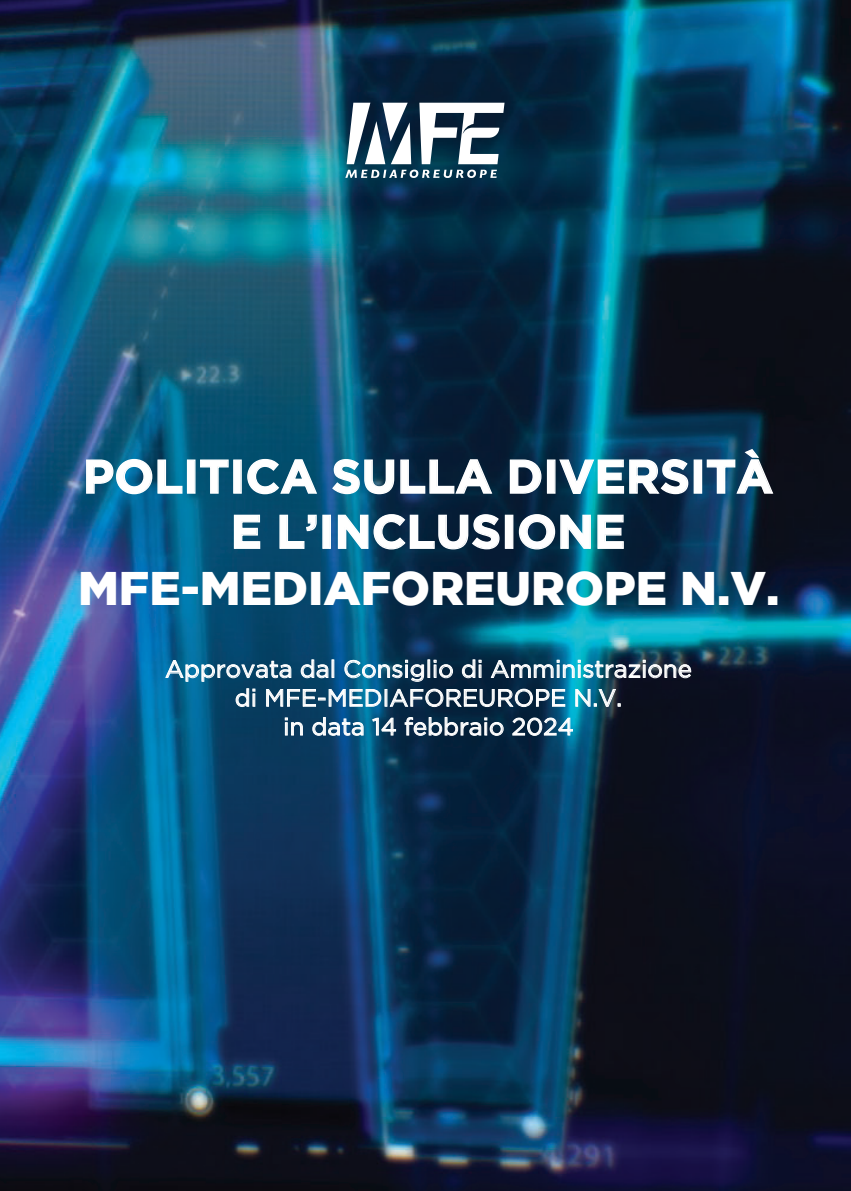
<style>
.page{position:relative;width:851px;height:1191px;background:#fff}
.page>*{position:absolute;margin:0;border:0;box-sizing:border-box;transform-origin:0 0}
.t1{font:700 47px/55.2px "Gotham";color:#fff;text-align:center}
.t2{font:900 47px "Gotham";color:#fff}
.t3{font:24px/28.8px "Gotham";color:#fff;text-align:center}
</style>
<div class="page">
<img style="left:0;top:0;width:850px;height:1191px">
<svg style="left:345px;top:170px;width:152px;height:8px"></svg>
<svg style="left:346px;top:103px;width:65px;height:61px"></svg>
<svg style="left:419px;top:103px;width:85px;height:61px"></svg>
<h1 class="t1" style="left:83px;top:448px;width:692px">POLITICA SULLA DIVERSITÀ<br>E L’INCLUSIONE</h1>
<h1 class="t2" style="left:78px;top:561px;width:703px">MFE-MEDIAFOREUROPE N.V.</h1>
<p class="t3" style="left:165px;top:654px;width:528px">Approvata dal Consiglio di Amministrazione di MFE-MEDIAFOREUROPE N.V.<br>in data 14 febbraio 2024</p>
</div>
